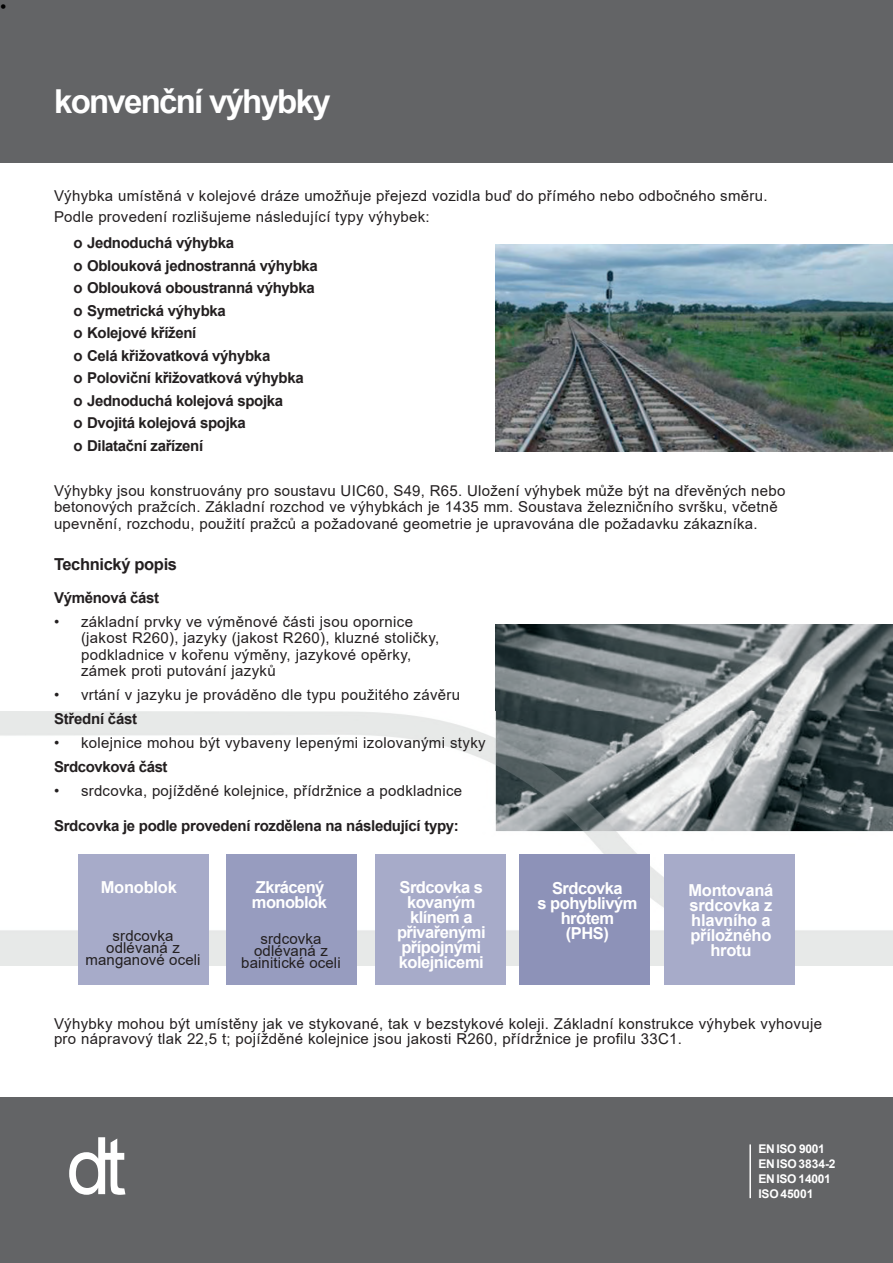
<style>
.page{position:relative;width:893px;height:1263px;background:#fff}
.page>*{position:absolute;margin:0;border:0;box-sizing:border-box;transform-origin:0 0}
.t1{font:700 33px "Arial";letter-spacing:-.055em;color:#fff}
.t2{font:18px "Arial";color:#000}
.t3{font:700 16.5px/15px "Arial";letter-spacing:-.03em;color:#fff;text-align:center}
.t4{font:700 16.5px "Arial";letter-spacing:-.02em;color:#231f20}
.t5{font:15px/16.5px "Arial";letter-spacing:.02em;color:#231f20}
.t6{font:700 15px/22.5px "Arial";letter-spacing:-.02em;color:#231f20}
.t7{font:700 12px/15px "Arial";letter-spacing:-.01em;color:#fff}
</style>
<div class="page">
<img style="left:496px;top:624px;width:397px;height:88px">
<img style="left:0;top:712px;width:893px;height:253px">
<div style="left:0;top:1097px;width:893px;height:166px;background:#636466"></div>
<div style="left:0;top:0;width:893px;height:163px;background:#636466"></div>
<hr style="left:749px;top:1144px;width:2px;height:54px;background:#fff">
<img style="left:496px;top:245px;width:397px;height:207px">
<div style="left:78px;top:855px;width:131px;height:130px;background:#a7abc9"></div>
<div style="left:227px;top:855px;width:130px;height:130px;background:#979cbf"></div>
<div style="left:375px;top:855px;width:130px;height:130px;background:#a7abc9"></div>
<div style="left:520px;top:855px;width:130px;height:130px;background:#8d92b8"></div>
<div style="left:665px;top:855px;width:130px;height:130px;background:#a7abc9"></div>
<svg style="left:69px;top:1137px;width:56px;height:58px"></svg>
<p class="t2" style="left:0;top:0;width:8px">•</p>
<h1 class="t1" style="left:54px;top:89px;width:278px">konvenční výhybky</h1>
<p class="t5" style="left:54px;top:186px;width:715px;line-height:21px">Výhybka umístěná v kolejové dráze umožňuje přejezd vozidla buď do přímého nebo odbočného směru.<br>Podle provedení rozlišujeme následující typy výhybek:</p>
<p class="t6" style="left:74px;top:233px;width:246px">o Jednoduchá výhybka<br>o Oblouková jednostranná výhybka o Oblouková oboustranná výhybka o Symetrická výhybka<br>o Kolejové křížení<br>o Celá křižovatková výhybka<br>o Poloviční křižovatková výhybka<br>o Jednoduchá kolejová spojka<br>o Dvojitá kolejová spojka<br>o Dilatační zařízení</p>
<p class="t5" style="left:54px;top:484px;width:733px">Výhybky jsou konstruovány pro soustavu UIC60, S49, R65. Uložení výhybek může být na dřevěných nebo betonových pražcích. Základní rozchod ve výhybkách je 1435 mm. Soustava železničního svršku, včetně upevnění, rozchodu, použití pražců a požadované geometrie je upravována dle požadavku zákazníka.</p>
<p class="t4" style="left:54px;top:558px;width:125px">Technický popis</p>
<p class="t6" style="left:54px;top:588px;width:107px">Výměnová část</p>
<p class="t5" style="left:81px;top:615px;width:360px;text-indent:-27px">• základní prvky ve výměnové části jsou opornice (jakost R260), jazyky (jakost R260), kluzné stoličky, podkladnice v kořenu výměny, jazykové opěrky, zámek proti putování jazyků</p>
<p class="t5" style="left:54px;top:688px;width:408px">• vrtání v jazyku je prováděno dle typu použitého závěru</p>
<p class="t6" style="left:54px;top:709px;width:85px">Střední část</p>
<p class="t5" style="left:54px;top:736px;width:433px">• kolejnice mohou být vybaveny lepenými izolovanými styky</p>
<p class="t6" style="left:54px;top:757px;width:115px">Srdcovková část</p>
<p class="t5" style="left:54px;top:784px;width:410px">• srdcovka, pojížděné kolejnice, přídržnice a podkladnice</p>
<p class="t6" style="left:54px;top:816px;width:406px">Srdcovka je podle provedení rozdělena na následující typy:</p>
<p class="t3" style="left:101px;top:881px;width:78px">Monoblok</p>
<p class="t5" style="left:85px;top:931px;width:117px;line-height:12px;text-align:center">srdcovka odlévaná z manganové oceli</p>
<p class="t3" style="left:252px;top:881px;width:76px;text-align:left">Zkrácený monoblok</p>
<p class="t5" style="left:241px;top:934px;width:101px;line-height:12px;text-align:center">srdcovka odlévaná z bainitické oceli</p>
<p class="t3" style="left:397px;top:881px;width:90px">Srdcovka s kovaným klínem a přivařenými přípojnými kolejnicemi</p>
<p class="t3" style="left:537px;top:882px;width:101px">Srdcovka<br>s pohyblivým hrotem (PHS)</p>
<p class="t3" style="left:688px;top:884px;width:87px">Montovaná srdcovka z hlavního a příložného hrotu</p>
<p class="t5" style="left:54px;top:1017px;width:769px;line-height:15px">Výhybky mohou být umístěny jak ve stykované, tak v bezstykové koleji. Základní konstrukce výhybek vyhovuje pro nápravový tlak 22,5 t; pojížděné kolejnice jsou jakosti R260, přídržnice je profilu 33C1.</p>
<p class="t7" style="left:758px;top:1142px;width:79px">EN ISO 9001<br>ENISO3834-2<br>EN ISO 14001<br>ISO45001</p>
</div>
